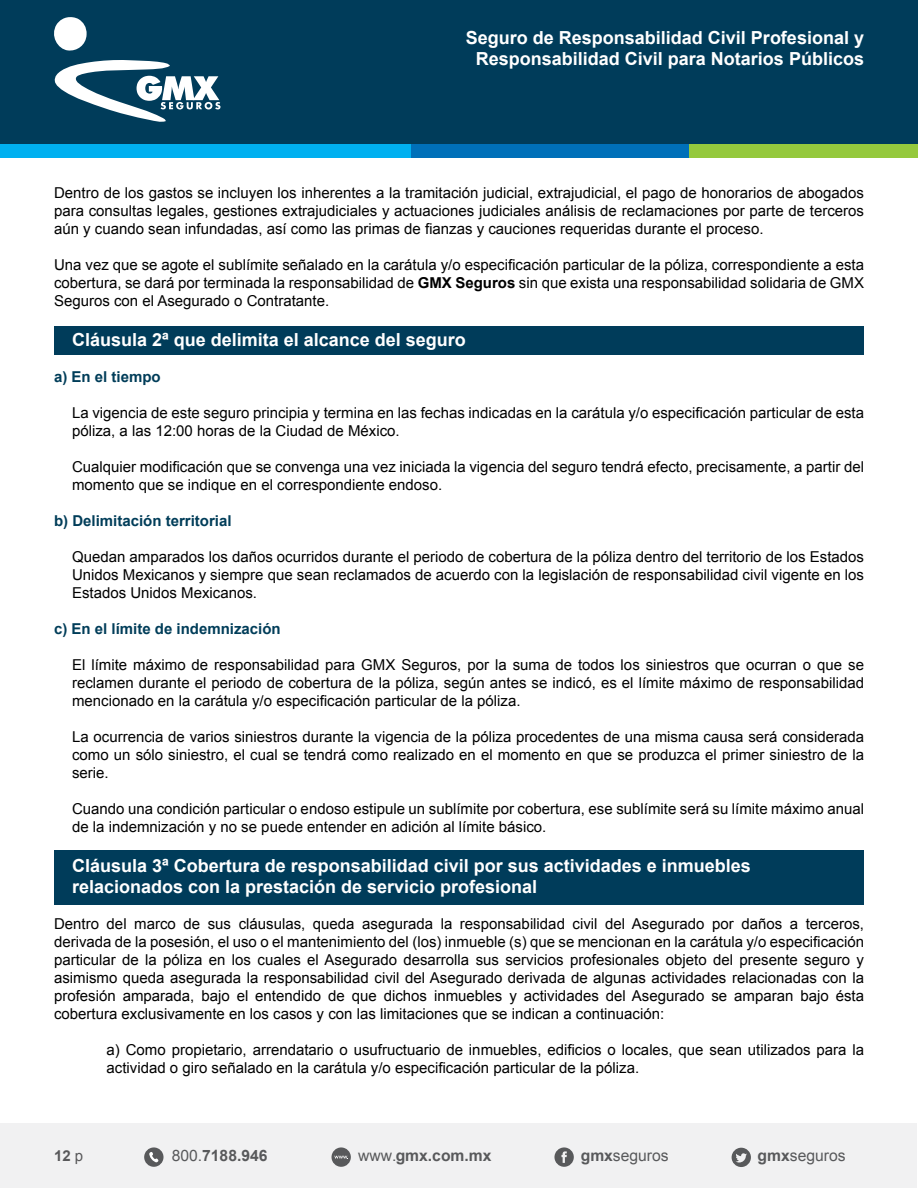
<style>
.page{position:relative;width:918px;height:1188px;background:#fff}
.page>*{position:absolute;margin:0;border:0;box-sizing:border-box;transform-origin:0 0}
.t1{font:700 18px/21.6px "Arial";color:#fff;text-align:center}
.t2{font:700 15.75px "Arial";color:#58595b}
.t3{font:15.75px "Arial";color:#58595b}
.t4{font:15px/18px "Arial";color:#000;text-align:justify}
.t5{font:700 15px "Arial";color:#003d59}
.t6{font:700 15px "Arial";color:#58585a}
.s1{font-weight:700}
.s2{font-weight:400}
</style>
<div class="page">
<div style="left:0;top:1123px;width:917px;height:65px;background:#f1f1f2"></div>
<svg style="left:554px;top:1147px;width:20px;height:20px"></svg>
<svg style="left:732px;top:1148px;width:19px;height:19px"></svg>
<div style="left:332px;top:1147px;width:19px;height:20px;background:#58595b;border-radius:50%"></div>
<svg style="left:334px;top:1156px;width:14px;height:3px"></svg>
<svg style="left:144px;top:1147px;width:20px;height:20px"></svg>
<svg style="left:149px;top:1152px;width:9px;height:10px"></svg>
<div style="left:0;top:0;width:918px;height:144px;background:#003c5a"></div>
<svg style="left:54px;top:17px;width:33px;height:34px"></svg>
<svg style="left:54px;top:60px;width:166px;height:62px"></svg>
<div style="left:689px;top:144px;width:229px;height:14px;background:#95c93d"></div>
<div style="left:410px;top:144px;width:279px;height:14px;background:#0070b9"></div>
<div style="left:0;top:144px;width:410px;height:14px;background:#00b0f0"></div>
<div style="left:54px;top:326px;width:810px;height:29px;background:#003c5a"></div>
<div style="left:54px;top:850px;width:810px;height:55px;background:#003c5a"></div>
<p class="t1" style="left:466px;top:27px;width:400px">Seguro de Responsabilidad Civil Profesional y<br>Responsabilidad Civil para Notarios Públicos</p>
<p class="t4" style="left:54px;top:184px;width:811px">Dentro de los gastos se incluyen los inherentes a la tramitación judicial, extrajudicial, el pago de honorarios de abogados para consultas legales, gestiones extrajudiciales y actuaciones judiciales análisis de reclamaciones por parte de terceros aún y cuando sean infundadas, así como las primas de fianzas y cauciones requeridas durante el proceso.</p>
<p class="t4" style="left:54px;top:256px;width:812px">Una vez que se agote el sublímite señalado en la carátula y/o especificación particular de la póliza, correspondiente a esta cobertura, se dará por terminada la responsabilidad de <span class="s1">GMX Seguros</span> sin que exista una responsabilidad solidaria de GMX Seguros con el Asegurado o Contratante.</p>
<p class="t1" style="left:72px;top:330px;width:395px">Cláusula 2ª que delimita el alcance del seguro</p>
<p class="t5" style="left:54px;top:367px;width:108px">a) En el tiempo</p>
<p class="t4" style="left:72px;top:404px;width:793px">La vigencia de este seguro principia y termina en las fechas indicadas en la carátula y/o especificación particular de esta póliza, a las 12:00 horas de la Ciudad de México.</p>
<p class="t4" style="left:72px;top:458px;width:793px">Cualquier modificación que se convenga una vez iniciada la vigencia del seguro tendrá efecto, precisamente, a partir del momento que se indique en el correspondiente endoso.</p>
<p class="t5" style="left:54px;top:511px;width:179px">b) Delimitación territorial</p>
<p class="t4" style="left:72px;top:548px;width:793px">Quedan amparados los daños ocurridos durante el periodo de cobertura de la póliza dentro del territorio de los Estados Unidos Mexicanos y siempre que sean reclamados de acuerdo con la legislación de responsabilidad civil vigente en los Estados Unidos Mexicanos.</p>
<p class="t5" style="left:54px;top:619px;width:228px">c) En el límite de indemnización</p>
<p class="t4" style="left:72px;top:656px;width:793px">El límite máximo de responsabilidad para GMX Seguros, por la suma de todos los siniestros que ocurran o que se reclamen durante el periodo de cobertura de la póliza, según antes se indicó, es el límite máximo de responsabilidad mencionado en la carátula y/o especificación particular de la póliza.</p>
<p class="t4" style="left:72px;top:728px;width:793px">La ocurrencia de varios siniestros durante la vigencia de la póliza procedentes de una misma causa será considerada como un sólo siniestro, el cual se tendrá como realizado en el momento en que se produzca el primer siniestro de la serie.</p>
<p class="t4" style="left:72px;top:800px;width:793px">Cuando una condición particular o endoso estipule un sublímite por cobertura, ese sublímite será su límite máximo anual de la indemnización y no se puede entender en adición al límite básico.</p>
<p class="t1" style="left:72px;top:855px;width:680px;text-align:left">Cláusula 3ª Cobertura de responsabilidad civil por sus actividades e inmuebles relacionados con la prestación de servicio profesional</p>
<p class="t4" style="left:54px;top:915px;width:811px">Dentro del marco de sus cláusulas, queda asegurada la responsabilidad civil del Asegurado por daños a terceros, derivada de la posesión, el uso o el mantenimiento del (los) inmueble (s) que se mencionan en la carátula y/o especificación particular de la póliza en los cuales el Asegurado desarrolla sus servicios profesionales objeto del presente seguro y asimismo queda asegurada la responsabilidad civil del Asegurado derivada de algunas actividades relacionadas con la profesión amparada, bajo el entendido de que dichos inmuebles y actividades del Asegurado se amparan bajo ésta cobertura exclusivamente en los casos y con las limitaciones que se indican a continuación:</p>
<p class="t4" style="left:107px;top:1041px;width:759px">a) Como propietario, arrendatario o usufructuario de inmuebles, edificios o locales, que sean utilizados para la actividad o giro señalado en la carátula y/o especificación particular de la póliza.</p>
<p class="t6" style="left:54px;top:1146px;width:31px">12 <span class="s2">p</span></p>
<p class="t2" style="left:172px;top:1145px;width:97px"><span class="s2">800.</span>7188.946</p>
<p class="t2" style="left:358px;top:1145px;width:135px"><span class="s2">www.</span>gmx.com.mx</p>
<p class="t3" style="left:581px;top:1145px;width:90px"><span class="s1">gmx</span>seguros</p>
<p class="t3" style="left:758px;top:1145px;width:90px"><span class="s1">gmx</span>seguros</p>
</div>
